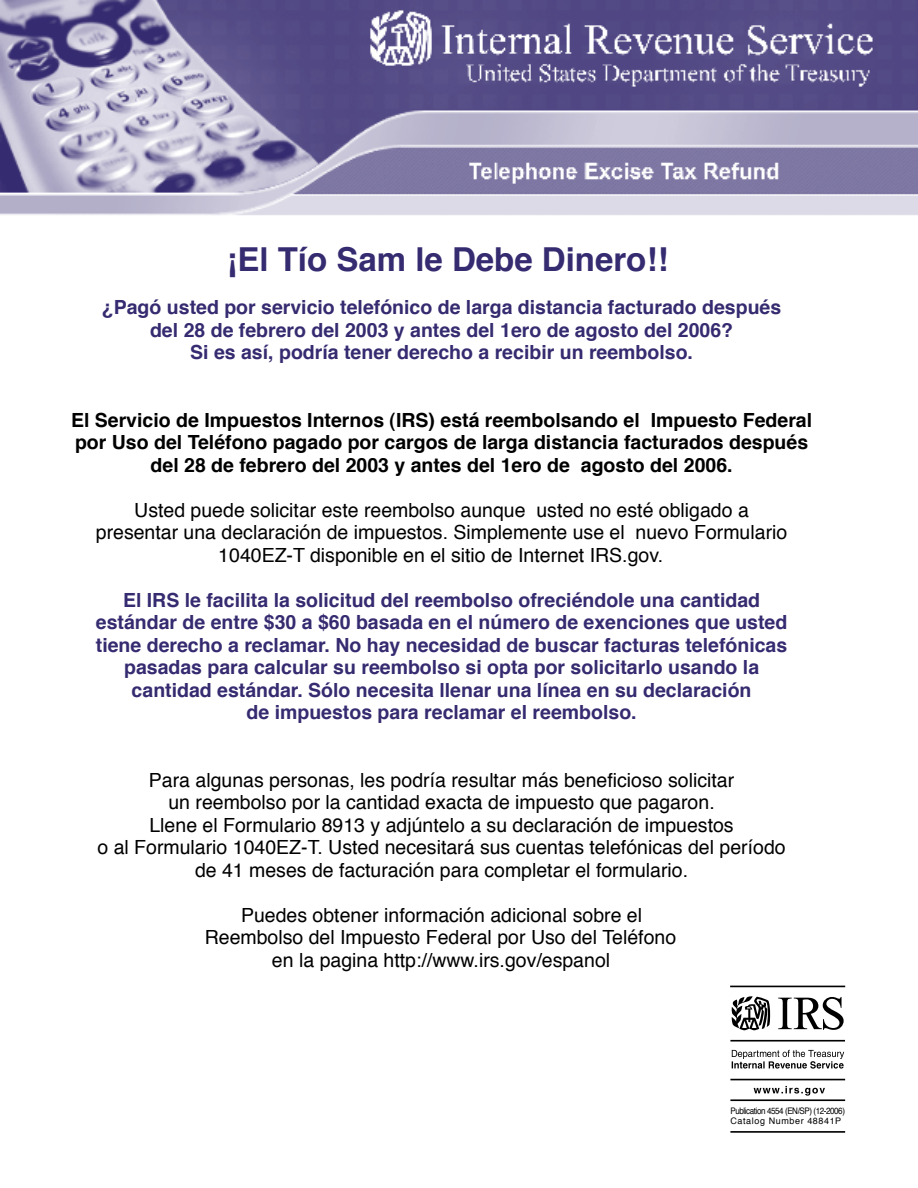
<style>
.page{position:relative;width:918px;height:1188px;background:#fff}
.page>*{position:absolute;margin:0;border:0;box-sizing:border-box;transform-origin:0 0}
.t1{font:700 33px "Helvetica";color:#352b70}
.t2{font:19.5px/22.5px "Helvetica";color:#000;text-align:center}
.t3{font:700 19.5px/22.5px "Helvetica";color:#352b70;text-align:center}
.t4{font:700 19.5px/22.5px "Helvetica";color:#000;text-align:center}
.t5{font:9px/10.5px "Helvetica";letter-spacing:-.05em;color:#000;scale:.89 1}
</style>
<div class="page">
<img style="left:0;top:0;width:918px;height:215px">
<svg style="left:778px;top:997px;width:66px;height:33px"></svg>
<svg style="left:730px;top:985px;width:116px;height:3px"></svg>
<svg style="left:731px;top:996px;width:39px;height:34px"></svg>
<svg style="left:730px;top:1039px;width:115px;height:3px"></svg>
<svg style="left:732px;top:1050px;width:112px;height:19px"></svg>
<svg style="left:730px;top:1131px;width:116px;height:2px"></svg>
<svg style="left:730px;top:1078px;width:116px;height:24px"></svg>
<p class="t1" style="left:226px;top:237px;width:443px">¡El Tío Sam le Debe Dinero!!</p>
<p class="t3" style="left:102px;top:297px;width:681px">¿Pagó usted por servicio telefónico de larga distancia facturado después del 28 de febrero del 2003 y antes del 1ero de agosto del 2006?<br>Si es así, podría tener derecho a recibir un reembolso.</p>
<p class="t4" style="left:71px;top:410px;width:743px">El Servicio de Impuestos Internos (IRS) está reembolsando el Impuesto Federal por Uso del Teléfono pagado por cargos de larga distancia facturados después del 28 de febrero del 2003 y antes del 1ero de agosto del 2006.</p>
<p class="t2" style="left:96px;top:500px;width:693px">Usted puede solicitar este reembolso aunque usted no esté obligado a presentar una declaración de impuestos. Simplemente use el nuevo Formulario<br>1040EZ-T disponible en el sitio de Internet IRS.gov.</p>
<p class="t3" style="left:96px;top:590px;width:693px">El IRS le facilita la solicitud del reembolso ofreciéndole una cantidad estándar de entre $30 a $60 basada en el número de exenciones que usted tiene derecho a reclamar. No hay necesidad de buscar facturas telefónicas pasadas para calcular su reembolso si opta por solicitarlo usando la cantidad estándar. Sólo necesita llenar una línea en su declaración<br>de impuestos para reclamar el reembolso.</p>
<p class="t2" style="left:97px;top:770px;width:690px">Para algunas personas, les podría resultar más beneficioso solicitar<br>un reembolso por la cantidad exacta de impuesto que pagaron.<br>Llene el Formulario 8913 y adjúntelo a su declaración de impuestos<br>o al Formulario 1040EZ-T. Usted necesitará sus cuentas telefónicas del período de 41 meses de facturación para completar el formulario.</p>
<p class="t2" style="left:205px;top:905px;width:473px">Puedes obtener información adicional sobre el<br>Reembolso del Impuesto Federal por Uso del Teléfono en la pagina http://www.irs.gov/espanol</p>
<p class="t5" style="left:730px;top:1106px;width:130px">Publication 4554 (EN/SP) (12-2006)<br>Catalog Number 48841P</p>
</div>
